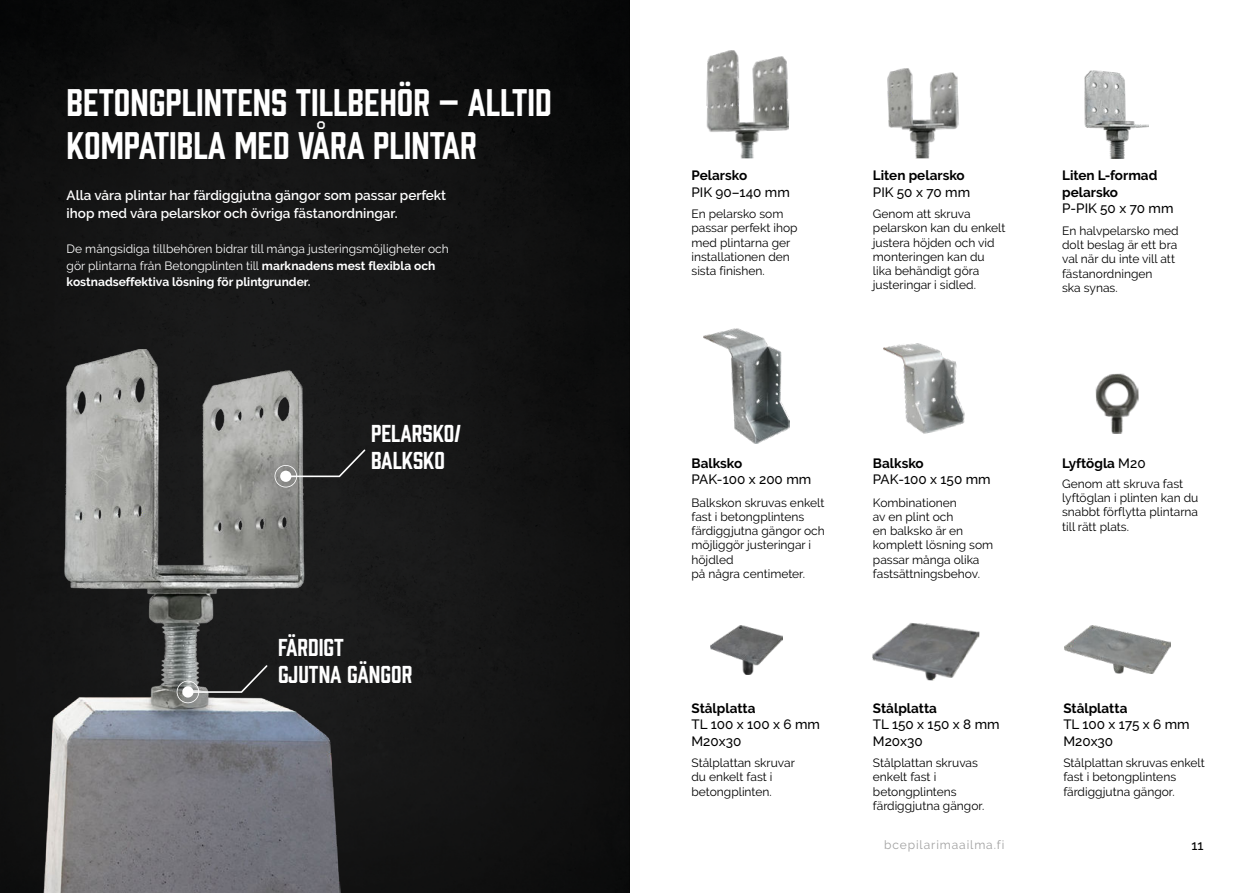
<style>
.page{position:relative;width:1259px;height:893px;background:#fff}
.page>*{position:absolute;margin:0;border:0;box-sizing:border-box;transform-origin:0 0}
.t1{font:35.4px/42.5px "Prohibition";color:#fff}
.t2{font:22.5px/27px "Prohibition";color:#fff}
.t3{font:500 13.5px/16.5px "Raleway";color:#000}
.t4{font:600 13.5px/18px "Raleway";color:#fff}
.t5{font:700 13.5px/16.5px "Raleway";color:#000}
.t6{font:12px/14.2px "Raleway";color:#000}
.t7{font:12px/16.5px "Raleway";color:#fff}
.t8{font:12px "Raleway";letter-spacing:.075em;color:#a1a1a1}
.s1{font-weight:700}
.s2{font-weight:500}
</style>
<div class="page">
<img style="left:0;top:0;width:629px;height:893px">
<img style="left:44px;top:350px;width:297px;height:543px">
<svg style="left:274px;top:449px;width:91px;height:38px;background:#4d4e4d"></svg>
<svg style="left:177px;top:665px;width:90px;height:38px;background:#5a5b5b"></svg>
<img style="left:887px;top:68px;width:72px;height:90px">
<img style="left:1084px;top:70px;width:64px;height:88px">
<img style="left:1095px;top:373px;width:44px;height:61px">
<img style="left:703px;top:328px;width:86px;height:116px">
<img style="left:883px;top:343px;width:82px;height:91px">
<img style="left:711px;top:625px;width:71px;height:50px">
<img style="left:872px;top:623px;width:107px;height:58px">
<img style="left:1064px;top:626px;width:106px;height:47px">
<img style="left:706px;top:50px;width:84px;height:108px">
<h1 class="t1" style="left:67px;top:78px;width:486px">BETONGPLINTENS TILLBEHÖR – ALLTID<br>KOMPATIBLA MED VÅRA PLINTAR</h1>
<p class="t4" style="left:67px;top:188px;width:381px">Alla våra plintar har färdiggjutna gängor som passar perfekt ihop med våra pelarskor och övriga fästanordningar.</p>
<p class="t7" style="left:67px;top:242px;width:383px">De mångsidiga tillbehören bidrar till många justeringsmöjligheter och gör plintarna från Betongplinten till <span class="s1">marknadens mest flexibla och kostnadseffektiva lösning för plintgrunder.</span></p>
<h2 class="t2" style="left:371px;top:418px;width:91px">PELARSKO/<br>BALKSKO</h2>
<h2 class="t2" style="left:278px;top:632px;width:136px">FÄRDIGT<br>GJUTNA GÄNGOR</h2>
<p class="t5" style="left:691px;top:169px;width:57px">Pelarsko</p>
<p class="t3" style="left:691px;top:185px;width:100px">PIK 90–140 mm</p>
<p class="t6" style="left:691px;top:208px;width:108px">En pelarsko som passar perfekt ihop med plintarna ger installationen den sista finishen.</p>
<p class="t5" style="left:873px;top:169px;width:93px">Liten pelarsko</p>
<p class="t3" style="left:873px;top:185px;width:99px">PIK 50 x 70 mm</p>
<p class="t6" style="left:873px;top:208px;width:134px">Genom att skruva pelarskon kan du enkelt justera höjden och vid monteringen kan du lika behändigt göra justeringar i sidled.</p>
<p class="t5" style="left:1062px;top:169px;width:97px">Liten L-formad pelarsko</p>
<p class="t3" style="left:1062px;top:201px;width:113px">P-PIK 50 x 70 mm</p>
<p class="t6" style="left:1062px;top:225px;width:118px">En halvpelarsko med dolt beslag är ett bra val när du inte vill att fästanordningen<br>ska synas.</p>
<p class="t5" style="left:691px;top:456px;width:52px">Balksko</p>
<p class="t3" style="left:691px;top:473px;width:121px">PAK-100 x 200 mm</p>
<p class="t6" style="left:691px;top:496px;width:135px">Balkskon skruvas enkelt fast i betongplintens färdiggjutna gängor och möjliggör justeringar i höjdled<br>på några centimeter.</p>
<p class="t5" style="left:873px;top:456px;width:52px">Balksko</p>
<p class="t3" style="left:873px;top:473px;width:119px">PAK-100 x 150 mm</p>
<p class="t6" style="left:873px;top:496px;width:122px">Kombinationen<br>av en plint och<br>en balksko är en komplett lösning som passar många olika fastsättningsbehov.</p>
<p class="t5" style="left:691px;top:701px;width:66px">Stålplatta</p>
<p class="t3" style="left:691px;top:718px;width:130px">TL 100 x 100 x 6 mm<br>M20x30</p>
<p class="t5" style="left:873px;top:701px;width:66px">Stålplatta</p>
<p class="t3" style="left:873px;top:718px;width:128px">TL 150 x 150 x 8 mm<br>M20x30</p>
<p class="t5" style="left:1062px;top:456px;width:85px">Lyftögla <span class="s2">M20</span></p>
<p class="t6" style="left:1062px;top:478px;width:138px">Genom att skruva fast lyftöglan i plinten kan du snabbt förflytta plintarna till rätt plats.</p>
<p class="t5" style="left:1063px;top:701px;width:66px">Stålplatta</p>
<p class="t3" style="left:1063px;top:718px;width:128px">TL 100 x 175 x 6 mm<br>M20x30</p>
<p class="t6" style="left:691px;top:757px;width:105px">Stålplattan skruvar du enkelt fast i betongplinten.</p>
<p class="t6" style="left:873px;top:757px;width:113px">Stålplattan skruvas enkelt fast i betongplintens färdiggjutna gängor.</p>
<p class="t6" style="left:1063px;top:757px;width:143px">Stålplattan skruvas enkelt fast i betongplintens färdiggjutna gängor.</p>
<p class="t8" style="left:884px;top:840px;width:122px">bcepilarimaailma.fi</p>
<p class="t3" style="left:1191px;top:839px;width:14px">11</p>
</div>
